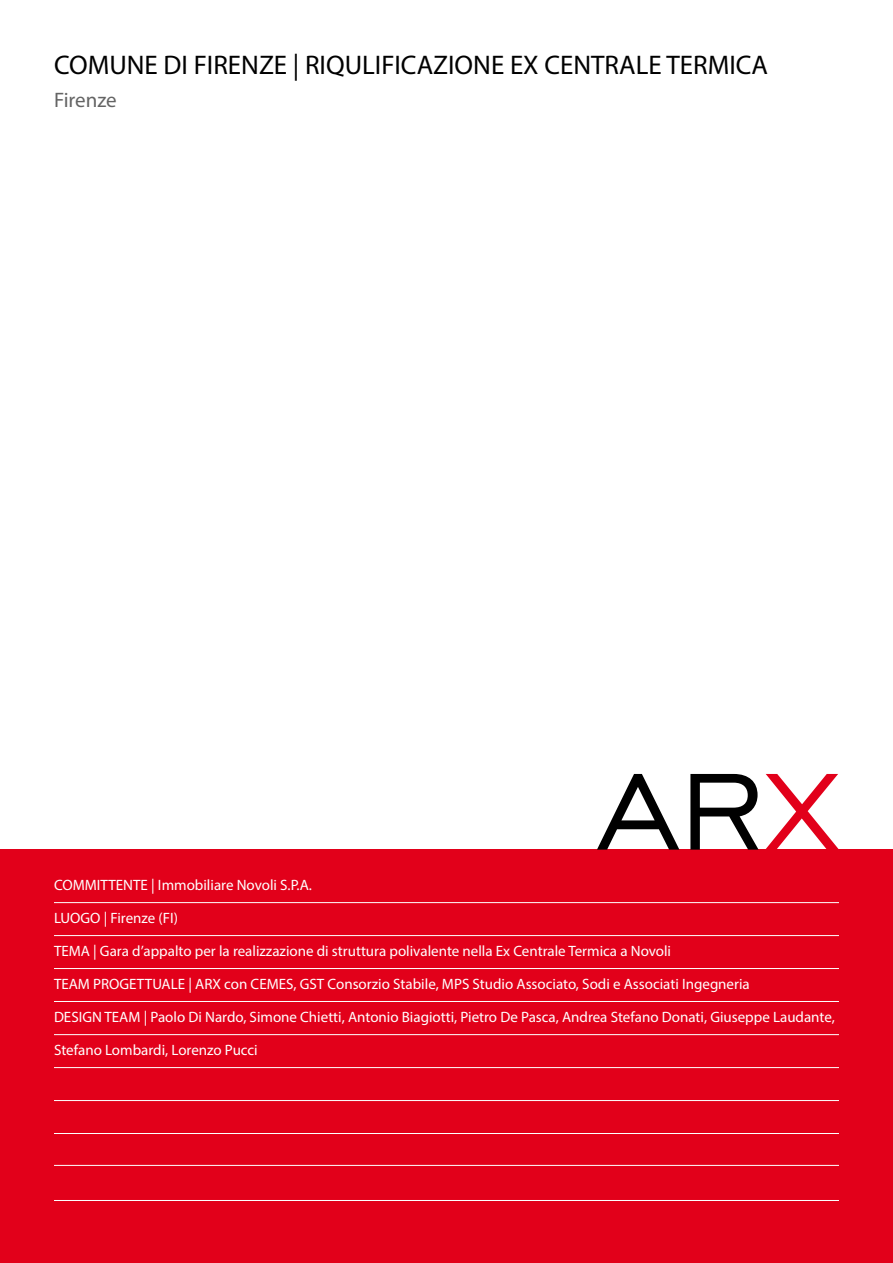
<style>
.page{position:relative;width:893px;height:1263px;background:#fff}
.page>*{position:absolute;margin:0;border:0;box-sizing:border-box;transform-origin:0 0}
.t1{font:27px "Myriad Pro";color:#000}
.t2{font:21px "Myriad Pro";letter-spacing:-.005em;color:#646464}
.t3{font:15px "Myriad Pro";color:#fff}
</style>
<div class="page">
<div style="left:0;top:849px;width:893px;height:414px;background:#e2001a"></div>
<svg style="left:597px;top:774px;width:82px;height:76px"></svg>
<svg style="left:690px;top:774px;width:68px;height:76px"></svg>
<svg style="left:765px;top:774px;width:74px;height:75px"></svg>
<hr style="left:54px;top:1034px;width:785px;height:1px;background:#fff">
<hr style="left:54px;top:902px;width:785px;height:1px;background:#fff">
<hr style="left:54px;top:1067px;width:785px;height:1px;background:#fff">
<hr style="left:54px;top:935px;width:785px;height:1px;background:#fff">
<hr style="left:54px;top:1100px;width:785px;height:1px;background:#fff">
<hr style="left:54px;top:968px;width:785px;height:1px;background:#fff">
<hr style="left:54px;top:1133px;width:785px;height:1px;background:#fff">
<hr style="left:54px;top:1001px;width:785px;height:1px;background:#fff">
<hr style="left:54px;top:1165px;width:785px;height:1px;background:#fff">
<hr style="left:54px;top:1200px;width:785px;height:1px;background:#fff">
<h1 class="t1" style="left:54px;top:49px;width:716px">COMUNE DI FIRENZE | RIQULIFICAZIONE EX CENTRALE TERMICA</h1>
<h2 class="t2" style="left:54px;top:87px;width:64px">Firenze</h2>
<p class="t3" style="left:54px;top:876px;width:259px">COMMITTENTE | Immobiliare Novoli S.P.A.</p>
<p class="t3" style="left:54px;top:909px;width:125px">LUOGO | Firenze (FI)</p>
<p class="t3" style="left:54px;top:942px;width:619px">TEMA | Gara d’appalto per la realizzazione di struttura polivalente nella Ex Centrale Termica a Novoli</p>
<p class="t3" style="left:54px;top:975px;width:697px">TEAM PROGETTUALE | ARX con CEMES, GST Consorzio Stabile, MPS Studio Associato, Sodi e Associati Ingegneria</p>
<p class="t3" style="left:54px;top:1008px;width:782px">DESIGN TEAM | Paolo Di Nardo, Simone Chietti, Antonio Biagiotti, Pietro De Pasca, Andrea Stefano Donati, Giuseppe Laudante,</p>
<p class="t3" style="left:54px;top:1041px;width:205px">Stefano Lombardi, Lorenzo Pucci</p>
</div>
